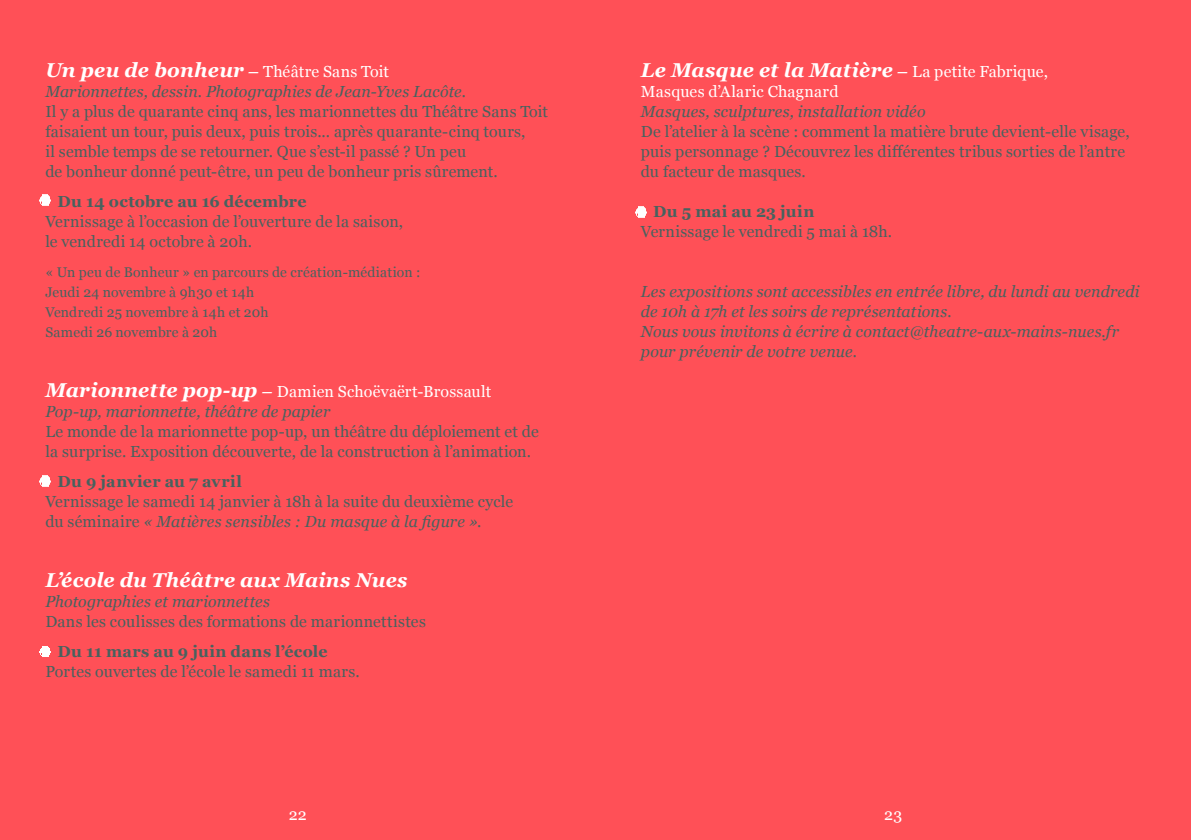
<style>
.page{position:relative;width:1191px;height:840px;background:#fff}
.page>*{position:absolute;margin:0;border:0;box-sizing:border-box;transform-origin:0 0}
.t1{font:italic 700 20px "Georgia";letter-spacing:.005em;color:#fff}
.t2{font:16px/20px "Georgia";letter-spacing:.015em;color:#48625f}
.t3{font:italic 16px/20px "Georgia";letter-spacing:.01em;color:#48625f}
.t4{font:700 16px "Georgia";letter-spacing:.02em;color:#48625f}
.t5{font:16px "Georgia";letter-spacing:.015em;color:#fff}
.t6{font:14px/20px "Georgia";letter-spacing:.01em;color:#48625f}
.s1{font-weight:700;font-size:20px;color:#fff}
.s2{font-weight:700;color:#fff}
.s3{font-style:normal;color:#fff}
.s4{font-style:italic}
.s5{font-size:16px}
.s6{font-weight:400;font-style:normal;font-size:16px}
</style>
<div class="page">
<div style="left:0;top:0;width:1191px;height:839px;background:#ff5057"></div>
<svg style="left:39px;top:194px;width:12px;height:12px"></svg>
<svg style="left:635px;top:206px;width:12px;height:12px"></svg>
<svg style="left:39px;top:475px;width:12px;height:11px"></svg>
<svg style="left:39px;top:646px;width:12px;height:11px"></svg>
<p class="t3" style="left:45px;top:61px;width:422px"><span class="s1">Un peu de bonheur</span> <span class="s2">–</span> <span class="s3">Théâtre Sans Toit<br></span>Marionnettes, dessin. Photographies de Jean-Yves Lacôte.</p>
<p class="t2" style="left:45px;top:101px;width:504px">Il y a plus de quarante cinq ans, les marionnettes du Théâtre Sans Toit faisaient un tour, puis deux, puis trois... après quarante-cinq tours,<br>il semble temps de se retourner. Que s’est-il passé ? Un peu<br>de bonheur donné peut-être, un peu de bonheur pris sûrement.</p>
<p class="t4" style="left:58px;top:189px;width:251px">Du 14 octobre au 16 décembre</p>
<p class="t2" style="left:45px;top:211px;width:359px">Vernissage à l’occasion de l’ouverture de la saison, le vendredi 14 octobre à 20h.</p>
<p class="t6" style="left:45px;top:261px;width:376px">« Un peu de Bonheur » en parcours de création-médiation :<br>Jeudi 24 novembre à 9h30 et 14h<br>Vendredi 25 novembre à 14h et 20h<br>Samedi 26 novembre à 20h</p>
<p class="t3" style="left:45px;top:381px;width:447px"><span class="s1">Marionnette pop-up</span> <span class="s2">–</span> <span class="s3">Damien Schoëvaërt-Brossault<br></span>Pop-up, marionnette, théâtre de papier</p>
<p class="t2" style="left:45px;top:421px;width:495px">Le monde de la marionnette pop-up, un théâtre du déploiement et de la surprise. Exposition découverte, de la construction à l’animation.</p>
<p class="t4" style="left:58px;top:469px;width:186px">Du 9 janvier au 7 avril</p>
<p class="t2" style="left:45px;top:491px;width:469px">Vernissage le samedi 14 janvier à 18h à la suite du deuxième cycle du séminaire <span class="s4">« Matières sensibles : Du masque à la figure »</span>.</p>
<p class="t1" style="left:45px;top:565px;width:364px">L’école du Théâtre aux Mains Nues</p>
<p class="t3" style="left:45px;top:591px;width:226px">Photographies et marionnettes</p>
<p class="t2" style="left:45px;top:611px;width:382px">Dans les coulisses des formations de marionnettistes</p>
<p class="t4" style="left:58px;top:639px;width:271px">Du 11 mars au 9 juin dans l’école</p>
<p class="t2" style="left:45px;top:661px;width:316px">Portes ouvertes de l’école le samedi 11 mars.</p>
<p class="t1" style="left:641px;top:55px;width:409px">Le Masque et la Matière <span class="s5">–</span> <span class="s6">La petite Fabrique,</span></p>
<p class="t5" style="left:641px;top:79px;width:199px">Masques d’Alaric Chagnard</p>
<p class="t3" style="left:641px;top:101px;width:286px">Masques, sculptures, installation vidéo</p>
<p class="t2" style="left:641px;top:121px;width:490px">De l’atelier à la scène : comment la matière brute devient-elle visage, puis personnage ? Découvrez les différentes tribus sorties de l’antre du facteur de masques.</p>
<p class="t4" style="left:653px;top:199px;width:163px">Du 5 mai au 23 juin</p>
<p class="t2" style="left:641px;top:221px;width:253px">Vernissage le vendredi 5 mai à 18h.</p>
<p class="t3" style="left:641px;top:281px;width:500px">Les expositions sont accessibles en entrée libre, du lundi au vendredi de 10h à 17h et les soirs de représentations.<br>Nous vous invitons à écrire à contact@theatre-aux-mains-nues.fr pour prévenir de votre venue.</p>
<p class="t5" style="left:289px;top:802px;width:19px">22</p>
<p class="t5" style="left:884px;top:802px;width:19px">23</p>
</div>
